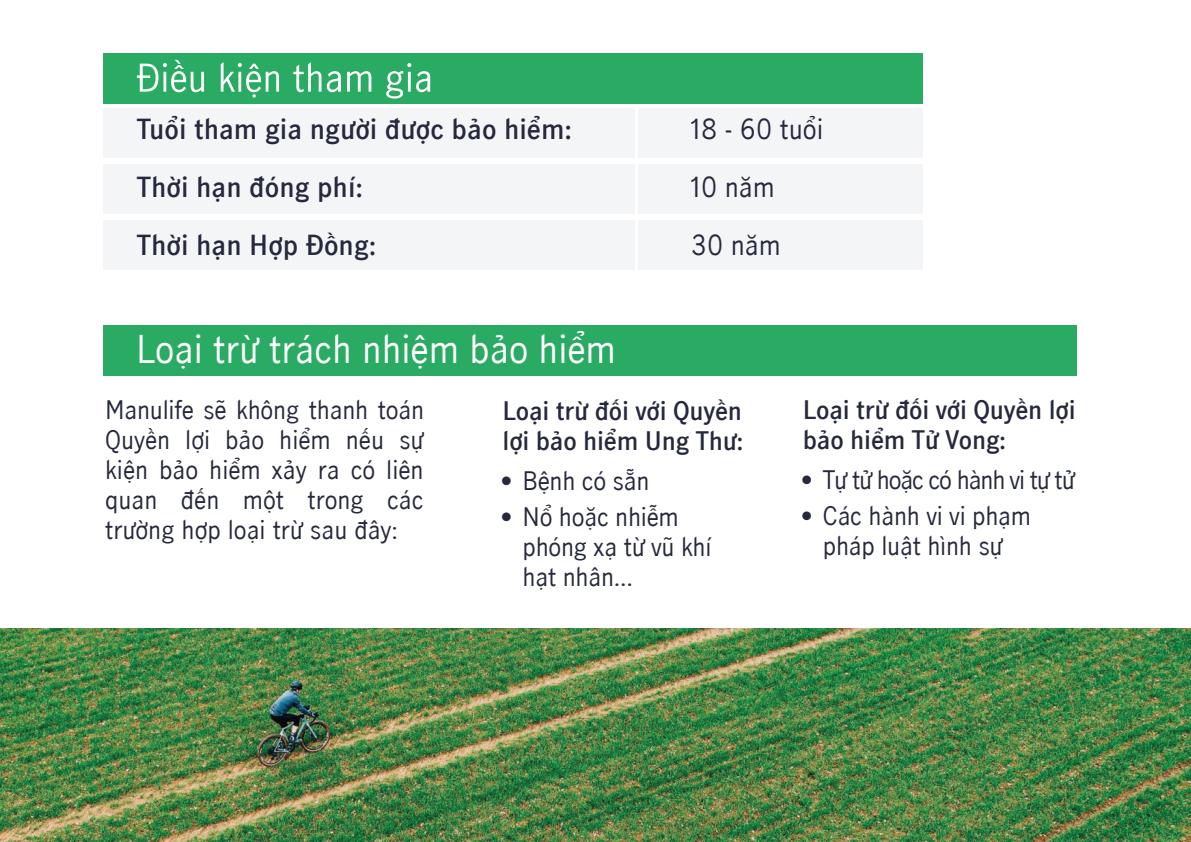
<style>
.page{position:relative;width:1191px;height:842px;background:#fff}
.page>*{position:absolute;margin:0;border:0;box-sizing:border-box;transform-origin:0 0}
.t1{font:36px "Manulife JH Sans";color:#fff}
.t2{font:600 26px "Manulife JH Sans";color:#26293d}
.t3{font:26px "Manulife JH Sans";color:#26293d}
.t4{font:24px/30px "Manulife JH Sans";letter-spacing:-.01em;color:#26293d;text-align:justify}
.t5{font:600 24px/30px "Manulife JH Sans";letter-spacing:-.01em;color:#26293d}
.t6{font:24px "Manulife JH Sans";letter-spacing:-.05em;color:#26293d}
</style>
<div class="page">
<div style="left:103px;top:53px;width:819px;height:51px;background:#2aab63"></div>
<div style="left:103px;top:325px;width:973px;height:51px;background:#2aab63"></div>
<div style="left:103px;top:108px;width:532px;height:49px;background:#f4f5f6"></div>
<div style="left:103px;top:164px;width:532px;height:49px;background:#f4f5f6"></div>
<div style="left:103px;top:220px;width:532px;height:49px;background:#f4f5f6"></div>
<div style="left:638px;top:108px;width:284px;height:49px;background:#f4f5f6"></div>
<div style="left:638px;top:164px;width:284px;height:49px;background:#f4f5f6"></div>
<div style="left:638px;top:220px;width:284px;height:49px;background:#f4f5f6"></div>
<svg style="left:137px;top:60px;width:67px;height:32px"></svg>
<svg style="left:221px;top:62px;width:58px;height:36px"></svg>
<svg style="left:293px;top:62px;width:28px;height:30px"></svg>
<svg style="left:327px;top:71px;width:14px;height:21px"></svg>
<svg style="left:347px;top:71px;width:24px;height:21px"></svg>
<svg style="left:386px;top:63px;width:44px;height:36px"></svg>
<img style="left:0;top:628px;width:1191px;height:214px">
<p class="t2" style="left:137px;top:118px;width:437px">Tuổi tham gia người được bảo hiểm:</p>
<p class="t2" style="left:137px;top:168px;width:228px">Thời hạn đóng phí:</p>
<p class="t2" style="left:137px;top:226px;width:241px">Thời hạn Hợp Đồng:</p>
<p class="t3" style="left:691px;top:110px;width:134px">18 - 60 tuổi</p>
<p class="t3" style="left:691px;top:168px;width:85px">10 năm</p>
<p class="t3" style="left:691px;top:226px;width:92px">30 năm</p>
<h1 class="t1" style="left:136px;top:323px;width:481px">Loại trừ trách nhiệm bảo hiểm</h1>
<p class="t5" style="left:502px;top:398px;width:242px">Loại trừ đối với Quyền lợi bảo hiểm Ung Thư:</p>
<p class="t4" style="left:500px;top:465px;width:150px">• Bệnh có sẵn</p>
<p class="t4" style="left:522px;top:501px;width:190px;text-align:left;text-indent:-22px">• Nổ hoặc nhiễm phóng xạ từ vũ khí hạt nhân...</p>
<p class="t4" style="left:105px;top:393px;width:320px">Manulife sẽ không thanh toán Quyền lợi bảo hiểm nếu sự kiện bảo hiểm xảy ra có liên quan đến một trong các trường hợp loại trừ sau đây:</p>
<p class="t5" style="left:803px;top:396px;width:274px">Loại trừ đối với Quyền lợi bảo hiểm Tử Vong:</p>
<p class="t6" style="left:801px;top:462px;width:275px">• Tự tử hoặc có hành vi tự tử</p>
<p class="t4" style="left:801px;top:499px;width:232px;text-align:center">• Các hành vi vi phạm pháp luật hình sự</p>
</div>
